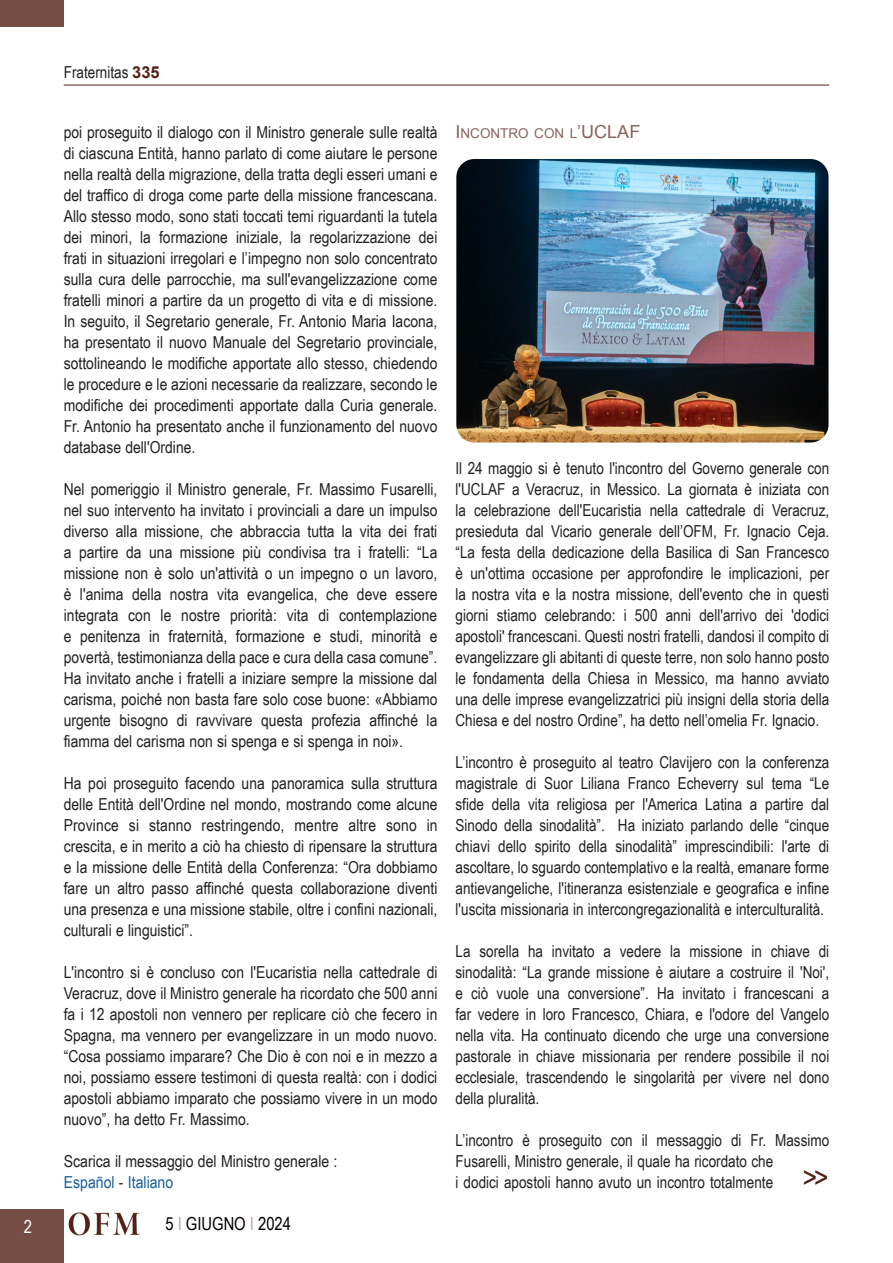
<style>
.page{position:relative;width:893px;height:1263px;background:#fff}
.page>*{position:absolute;margin:0;border:0;box-sizing:border-box;transform-origin:0 0}
.Testo_sinEspacio{font:30px "Arial Narrow";color:#542015}
.t1{font:18px "Arial Narrow";color:#000}
.t2{font:18px "Arial Narrow";color:#fff}
.Titolo{font:16.5px/21px "Arial Narrow";color:#231f20;text-align:justify}
.Titolo-2{font:16.5px "Arial Narrow";color:#231f20;scale:1.04 1}
.Titolo-3{font:16.5px "Arial Narrow";color:#175d9e;scale:1.04 1}
.Titolo_piccolo{font:13.5px "Arial";color:#87635b}
.s1{font-family:"Arial";font-weight:700;color:#542015}
.s2{color:#231f20}
.s3{color:#bba6a1}
.s4{font-size:18px}
</style>
<div class="page">
<div style="left:0;top:1209px;width:64px;height:54px;background:#764d44"></div>
<hr style="left:64px;top:85px;width:765px;height:1px;background:#542015">
<div style="left:0;top:0;width:64px;height:27px;background:#764d44"></div>
<img style="left:69px;top:1212px;width:71px;height:24px">
<img style="left:456px;top:159px;width:372px;height:283px">
<p class="t2" style="left:24px;top:1213px;width:10px">2</p>
<p class="Titolo" style="left:64px;top:61px;width:97px">Fraternitas <span class="s1">335</span></p>
<p class="Titolo" style="left:64px;top:121px;width:375px">poi proseguito il dialogo con il Ministro generale sulle realtà di ciascuna Entità, hanno parlato di come aiutare le persone nella realtà della migrazione, della tratta degli esseri umani e del traffico di droga come parte della missione francescana.<br>Allo stesso modo, sono stati toccati temi riguardanti la tutela dei minori, la formazione iniziale, la regolarizzazione dei frati in situazioni irregolari e l’impegno non solo concentrato sulla cura delle parrocchie, ma sull'evangelizzazione come fratelli minori a partire da un progetto di vita e di missione.<br>In seguito, il Segretario generale, Fr. Antonio Maria Iacona, ha presentato il nuovo Manuale del Segretario provinciale, sottolineando le modifiche apportate allo stesso, chiedendo le procedure e le azioni necessarie da realizzare, secondo le modifiche dei procedimenti apportate dalla Curia generale.<br>Fr. Antonio ha presentato anche il funzionamento del nuovo database dell'Ordine.</p>
<p class="Titolo" style="left:64px;top:478px;width:375px">Nel pomeriggio il Ministro generale, Fr. Massimo Fusarelli, nel suo intervento ha invitato i provinciali a dare un impulso diverso alla missione, che abbraccia tutta la vita dei frati a partire da una missione più condivisa tra i fratelli: “La missione non è solo un'attività o un impegno o un lavoro, è l'anima della nostra vita evangelica, che deve essere integrata con le nostre priorità: vita di contemplazione e penitenza in fraternità, formazione e studi, minorità e povertà, testimonianza della pace e cura della casa comune”.<br>Ha invitato anche i fratelli a iniziare sempre la missione dal carisma, poiché non basta fare solo cose buone: «Abbiamo urgente bisogno di ravvivare questa profezia affinché la fiamma del carisma non si spenga e si spenga in noi».</p>
<p class="Titolo" style="left:64px;top:772px;width:375px">Ha poi proseguito facendo una panoramica sulla struttura delle Entità dell'Ordine nel mondo, mostrando come alcune Province si stanno restringendo, mentre altre sono in crescita, e in merito a ciò ha chiesto di ripensare la struttura e la missione delle Entità della Conferenza: “Ora dobbiamo fare un altro passo affinché questa collaborazione diventi una presenza e una missione stabile, oltre i confini nazionali, culturali e linguistici”.</p>
<p class="Titolo" style="left:64px;top:961px;width:375px">L'incontro si è concluso con l'Eucaristia nella cattedrale di Veracruz, dove il Ministro generale ha ricordato che 500 anni fa i 12 apostoli non vennero per replicare ciò che fecero in Spagna, ma vennero per evangelizzare in un modo nuovo. “Cosa possiamo imparare? Che Dio è con noi e in mezzo a noi, possiamo essere testimoni di questa realtà: con i dodici apostoli abbiamo imparato che possiamo vivere in un modo nuovo”, ha detto Fr. Massimo.</p>
<p class="Titolo-2" style="left:64px;top:1149px;width:265px">Scarica il messaggio del Ministro generale :</p>
<p class="Titolo-3" style="left:64px;top:1170px;width:107px">Español <span class="s2">-</span> Italiano</p>
<p class="t1" style="left:165px;top:1210px;width:127px">5 <span class="s3">I</span> GIUGNO <span class="s3">I</span> 2024</p>
<p class="Titolo_piccolo" style="left:456px;top:124px;width:164px"><span class="s4">I</span> NCONTRO CON L<span class="s4">’UCLAF</span></p>
<p class="Titolo" style="left:456px;top:457px;width:375px">Il 24 maggio si è tenuto l'incontro del Governo generale con l'UCLAF a Veracruz, in Messico. La giornata è iniziata con la celebrazione dell'Eucaristia nella cattedrale di Veracruz, presieduta dal Vicario generale dell’OFM, Fr. Ignacio Ceja. “La festa della dedicazione della Basilica di San Francesco è un'ottima occasione per approfondire le implicazioni, per la nostra vita e la nostra missione, dell'evento che in questi giorni stiamo celebrando: i 500 anni dell'arrivo dei 'dodici apostoli' francescani. Questi nostri fratelli, dandosi il compito di evangelizzare gli abitanti di queste terre, non solo hanno posto le fondamenta della Chiesa in Messico, ma hanno avviato una delle imprese evangelizzatrici più insigni della storia della Chiesa e del nostro Ordine”, ha detto nell’omelia Fr. Ignacio.</p>
<p class="Titolo" style="left:456px;top:751px;width:375px">L’incontro è proseguito al teatro Clavijero con la conferenza magistrale di Suor Liliana Franco Echeverry sul tema “Le sfide della vita religiosa per l'America Latina a partire dal Sinodo della sinodalità”. Ha iniziato parlando delle “cinque chiavi dello spirito della sinodalità” imprescindibili: l'arte di ascoltare, lo sguardo contemplativo e la realtà, emanare forme antievangeliche, l'itineranza esistenziale e geografica e infine l'uscita missionaria in intercongregazionalità e interculturalità.</p>
<p class="Titolo" style="left:456px;top:940px;width:375px">La sorella ha invitato a vedere la missione in chiave di sinodalità: “La grande missione è aiutare a costruire il 'Noi', e ciò vuole una conversione”. Ha invitato i francescani a far vedere in loro Francesco, Chiara, e l'odore del Vangelo nella vita. Ha continuato dicendo che urge una conversione pastorale in chiave missionaria per rendere possibile il noi ecclesiale, trascendendo le singolarità per vivere nel dono della pluralità.</p>
<p class="Titolo" style="left:456px;top:1129px;width:375px;text-align:left">L’incontro è proseguito con il messaggio di Fr. Massimo<br>Fusarelli, Ministro generale, il quale ha ricordato che<br>i dodici apostoli hanno avuto un incontro totalmente</p>
<p class="Testo_sinEspacio" style="left:803px;top:1155px;width:27px">&gt;&gt;</p>
</div>
